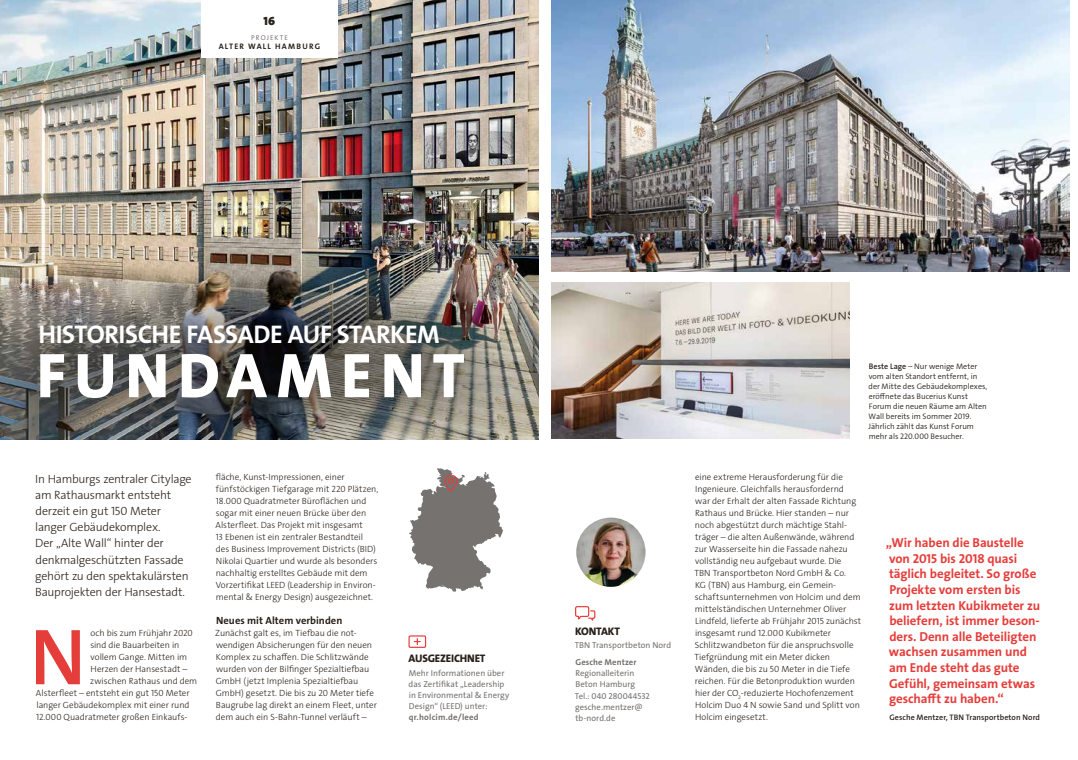
<style>
.page{position:relative;width:1078px;height:760px;background:#fff}
.page>*{position:absolute;margin:0;border:0;box-sizing:border-box;transform-origin:0 0}
.t1{font:80.1px "The Sans LP6 Se Bld";color:#e53d3a}
.t2{font:63.7px "The Sans LP8 Ex Bld";letter-spacing:.13em;color:#fff}
.t3{font:25.7px "The Sans LP7 Bld";letter-spacing:-.02em;color:#fff}
.t4{font:13px/15.6px "The Sans LP7 Bld";letter-spacing:-.01em;color:#e53d3a}
.t5{font:12px/16.2px "The Sans LP3 Lig";letter-spacing:-.02em;color:#29211a}
.t6{font:900 12px "The Sans LP9";color:#29211a}
.t7{font:11px "The Sans LP8 Ex Bld";letter-spacing:-.015em;color:#29211a}
.t8{font:10.5px "The Sans LP7 Bld";letter-spacing:.005em;color:#29211a}
.t9{font:9px/12px "The Sans LP3 Lig";color:#29211a}
.t10{font:8.6px/11.1px "The Sans LP5 Plain";color:#75726f}
.t11{font:8.6px "The Sans LP7 Bld";letter-spacing:.015em;color:#75726f}
.t12{font:8px/10px "The Sans LP4 Se Lig";color:#29211a}
.t13{font:8px "The Sans LP6 Se Bld";letter-spacing:.01em;color:#29211a}
.t14{font:8px "The Sans LP7 Bld";letter-spacing:.155em;color:#29211a}
.t15{font:7px "The Sans LP3 Lig";letter-spacing:.15em;color:#55524e}
.s1{font-family:"The Sans LP6 Se Bld"}
</style>
<div class="page">
<img style="left:0;top:0;width:539px;height:439px">
<div style="left:6px;top:292px;width:493px;height:142px;background:#29211a;opacity:.54"></div>
<div style="left:408px;top:635px;width:18px;height:13px;border:1px solid #e53d3a"></div>
<svg style="left:414px;top:638px;width:6px;height:6px"></svg>
<img style="left:551px;top:0;width:518px;height:271px">
<img style="left:551px;top:282px;width:298px;height:157px">
<svg style="left:575px;top:606px;width:20px;height:14px"></svg>
<img style="left:576px;top:517px;width:69px;height:70px;border-radius:35px">
<svg style="left:409px;top:468px;width:94px;height:124px"></svg>
<div style="left:201px;top:0;width:136px;height:58px;background:#fff"></div>
<h3 class="t6" style="left:263px;top:14px;width:13px">16</h3>
<p class="t15" style="left:251px;top:33px;width:38px">PROJEKTE</p>
<p class="t14" style="left:219px;top:41px;width:103px">ALTER WALL HAMBURG</p>
<h3 class="t3" style="left:38px;top:318px;width:402px">HISTORISCHE FASSADE AUF STARKEM</h3>
<h2 class="t2" style="left:36px;top:335px;width:430px">FUNDAMENT</h2>
<h3 class="t5" style="left:35px;top:470px;width:158px">In Hamburgs zentraler Citylage am Rathausmarkt entsteht derzeit ein gut 150 Meter langer Gebäudekomplex.<br>Der „Alte Wall“ hinter der denkmalgeschützten Fassade gehört zu den spektakulärsten<br>Bauprojekten der Hansestadt.</h3>
<h1 class="t1" style="left:30px;top:606px;width:58px">N</h1>
<p class="t9" style="left:90px;top:627px;width:104px">och bis zum Frühjahr 2020</p>
<p class="t9" style="left:90px;top:639px;width:91px">sind die Bauarbeiten in</p>
<p class="t9" style="left:91px;top:651px;width:98px">vollem Gange. Mitten im</p>
<p class="t9" style="left:90px;top:663px;width:98px">Herzen der Hansestadt –</p>
<p class="t9" style="left:90px;top:675px;width:108px">zwischen Rathaus und dem</p>
<p class="t9" style="left:36px;top:687px;width:155px">Alsterfleet – entsteht ein gut 150 Meter</p>
<p class="t9" style="left:36px;top:699px;width:154px">langer Gebäudekomplex mit einer rund</p>
<p class="t9" style="left:36px;top:711px;width:152px">12.000 Quadratmeter großen Einkaufs-</p>
<p class="t9" style="left:215px;top:471px;width:164px">fläche, Kunst-Impressionen, einer fünfstöckigen Tiefgarage mit 220 Plätzen, 18.000 Quadratmeter Büroflächen und sogar mit einer neuen Brücke über den Alsterfleet. Das Projekt mit insgesamt<br>13 Ebenen ist ein zentraler Bestandteil des Business Improvement Districts (BID)<br>Nikolai Quartier und wurde als besonders nachhaltig erstelltes Gebäude mit dem Vorzertifikat LEED (Leadership in Environ&shy;mental &amp; Energy Design) ausgezeichnet.</p>
<p class="t8" style="left:216px;top:614px;width:128px">Neues mit Altem verbinden</p>
<p class="t9" style="left:215px;top:627px;width:163px">Zunächst galt es, im Tiefbau die not&shy;wendigen Absicherungen für den neuen Komplex zu schaffen. Die Schlitzwände wurden von der Bilfinger Spezialtiefbau GmbH (jetzt Implenia Spezialtiefbau GmbH) gesetzt. Die bis zu 20 Meter tiefe Baugrube lag direkt an einem Fleet, unter dem auch ein S-Bahn-Tunnel verläuft –</p>
<p class="t7" style="left:408px;top:651px;width:78px">AUSGEZEICHNET</p>
<p class="t10" style="left:408px;top:667px;width:102px">Mehr Informationen über das Zertifikat „Leadership in Environmental &amp; Energy<br>Design“ (LEED) unter:</p>
<p class="t11" style="left:408px;top:711px;width:72px">qr.holcim.de/leed</p>
<p class="t7" style="left:575px;top:624px;width:47px">KONTAKT</p>
<p class="t10" style="left:574px;top:640px;width:98px">TBN Transportbeton Nord</p>
<p class="t11" style="left:575px;top:657px;width:62px">Gesche Mentzer</p>
<p class="t10" style="left:574px;top:668px;width:76px">Regionalleiterin<br>Beton Hamburg<br>Tel.: 040 280044532 gesche.mentzer@ tb-nord.de</p>
<p class="t12" style="left:868px;top:361px;width:120px"><span class="s1">Beste Lage</span> – Nur wenige Meter vom alten Standort entfernt, in der Mitte des Gebäudekomplexes, eröffnete das Bucerius Kunst<br>Forum die neuen Räume am Alten<br>Wall bereits im Sommer 2019.<br>Jährlich zählt das Kunst Forum mehr als 220.000 Besucher.</p>
<p class="t9" style="left:694px;top:471px;width:168px">eine extreme Herausforderung für die Ingenieure. Gleichfalls herausfordernd<br>war der Erhalt der alten Fassade Richtung Rathaus und Brücke. Hier standen – nur noch abgestützt durch mächtige Stahl&shy;träger – die alten Außenwände, während zur Wasserseite hin die Fassade nahezu vollständig neu aufgebaut wurde. Die<br>TBN Transportbeton Nord GmbH &amp; Co.<br>KG (TBN) aus Hamburg, ein Gemein&shy;schaftsunternehmen von Holcim und dem mittelständischen Unternehmer Oliver Lindfeld, lieferte ab Frühjahr 2015 zunächst insgesamt rund 12.000 Kubikmeter Schlitzwandbeton für die anspruchsvolle Tiefgründung mit ein Meter dicken Wänden, die bis zu 50 Meter in die Tiefe reichen. Für die Betonproduktion wurden hier der CO<sub>2</sub>-reduzierte Hochofenzement Holcim Duo 4 N sowie Sand und Splitt von Holcim eingesetzt.</p>
<p class="t4" style="left:885px;top:535px;width:156px">„Wir haben die Baustelle von 2015 bis 2018 quasi täglich begleitet. So große<br>Projekte vom ersten bis zum letzten Kubikmeter zu beliefern, ist immer beson&shy;ders. Denn alle Beteiligten wachsen zusammen und am Ende steht das gute<br>Gefühl, gemeinsam etwas geschafft zu haben.“</p>
<p class="t13" style="left:889px;top:712px;width:152px">Gesche Mentzer, TBN Transportbeton Nord</p>
</div>
